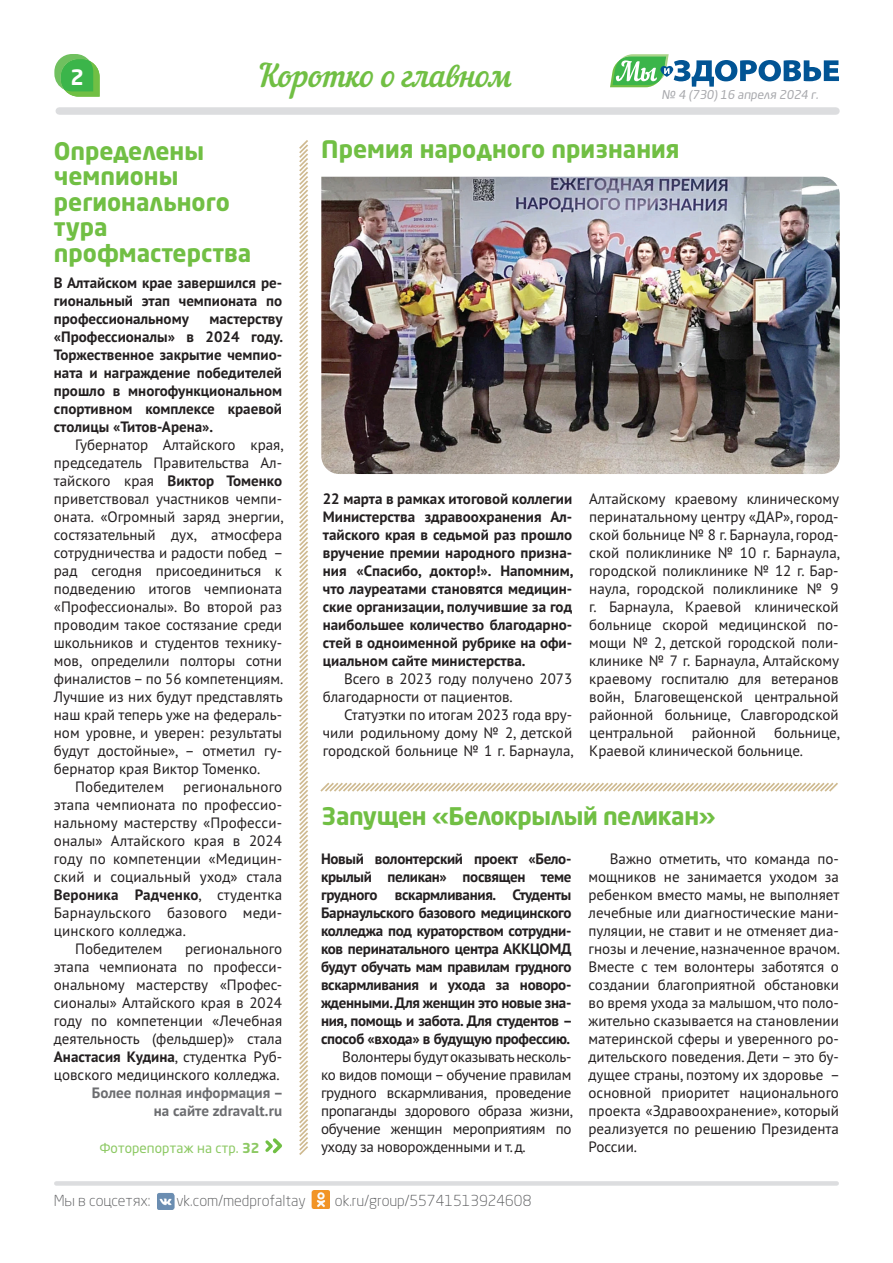
<style>
.page{position:relative;width:893px;height:1263px;background:#fff}
.page>*{position:absolute;margin:0;border:0;box-sizing:border-box;transform-origin:0 0}
.t1{font:31.5px "Nautilus Pompilius";color:#71bf44}
.t2{font:700 24px/25.5px "Neo Sans Pro";color:#71bf44}
.t3{font:700 24px "Neo Sans Pro";letter-spacing:-.02em;color:#71bf44}
.t4{font:700 21px "Neo Sans Pro";color:#fff}
.t5{font:15px/18px "PT Sans";color:#231f20;text-align:justify}
.t6{font:700 15px/18px "PT Sans";color:#231f20;text-align:justify}
.t7{font:300 15px "Neo Sans Pro";color:#57585a}
.t8{font:700 15px/18px "PT Sans";color:#6c6d70;text-align:right}
.t9{font:13.5px "Neo Sans Pro";color:#8dc964}
.t10{font:12px "Neo Sans Pro";color:#a8a9ad}
.s1{font-weight:400}
.s2{font-weight:700}
</style>
<div class="page">
<div style="left:59px;top:107px;width:777px;height:8px;background:#dcdddf"></div>
<div style="left:56px;top:1181px;width:781px;height:5px;background:#dcdddf"></div>
<svg style="left:610px;top:54px;width:229px;height:33px"></svg>
<img style="left:157px;top:1193px;width:17px;height:17px">
<img style="left:157px;top:1195px;width:17px;height:14px">
<img style="left:312px;top:1191px;width:18px;height:18px">
<svg style="left:54px;top:54px;width:46px;height:43px"></svg>
<svg style="left:265px;top:1138px;width:17px;height:16px"></svg>
<svg style="left:299px;top:140px;width:9px;height:1015px"></svg>
<svg style="left:320px;top:782px;width:518px;height:10px"></svg>
<img style="left:321px;top:177px;width:519px;height:297px">
<h3 class="t4" style="left:70px;top:64px;width:15px">2</h3>
<h1 class="t1" style="left:257px;top:57px;width:256px">Коротко о главном</h1>
<p class="t10" style="left:662px;top:87px;width:160px">№ 4 (730) 16 апреля 2024 г.</p>
<h2 class="t2" style="left:54px;top:138px;width:199px">Определены чемпионы регионального тура профмастерства</h2>
<p class="t6" style="left:54px;top:273px;width:230px">В Алтайском крае завершился ре&shy;гиональный этап чемпионата по профессиональному</p>
<p class="t6" style="left:54px;top:309px;width:231px;text-indent:156px">мастерству «Профессионалы» в 2024 году.<br>Торжественное закрытие чемпио&shy;ната и награждение победителей прошло в многофункциональном спортивном комплексе краевой столицы «Титов-Арена».</p>
<p class="t5" style="left:75px;top:435px;width:210px">Губернатор Алтайского края,</p>
<p class="t5" style="left:54px;top:453px;width:230px">председатель Правительства Ал-</p>
<p class="t6" style="left:54px;top:471px;width:230px"><span class="s1">тайского края</span> Виктор Томенко</p>
<p class="t5" style="left:54px;top:489px;width:230px">приветствовал участников чемпи-</p>
<p class="t5" style="left:54px;top:507px;width:231px">оната. «Огромный заряд энергии,</p>
<p class="t5" style="left:54px;top:525px;width:230px">состязательный дух, атмосфера</p>
<p class="t5" style="left:54px;top:543px;width:231px">сотрудничества и радости побед –</p>
<p class="t5" style="left:54px;top:561px;width:230px">рад сегодня присоединиться к</p>
<p class="t5" style="left:54px;top:579px;width:230px">подведению итогов чемпионата</p>
<p class="t5" style="left:54px;top:597px;width:230px">«Профессионалы». Во второй раз</p>
<p class="t5" style="left:54px;top:615px;width:230px">проводим такое состязание среди</p>
<p class="t5" style="left:54px;top:633px;width:230px">школьников и студентов технику-</p>
<p class="t5" style="left:54px;top:651px;width:230px">мов, определили полторы сотни</p>
<p class="t5" style="left:54px;top:669px;width:231px">финалистов – по 56 компетенциям.</p>
<p class="t5" style="left:54px;top:687px;width:230px">Лучшие из них будут представлять</p>
<p class="t5" style="left:54px;top:705px;width:230px">наш край теперь уже на федераль-</p>
<p class="t5" style="left:54px;top:723px;width:230px">ном уровне, и уверен: результаты</p>
<p class="t5" style="left:54px;top:741px;width:230px">будут достойные», – отметил гу-</p>
<p class="t5" style="left:54px;top:759px;width:208px">бернатор края Виктор Томенко.</p>
<p class="t5" style="left:75px;top:777px;width:90px">Победителем</p>
<p class="t5" style="left:183px;top:777px;width:100px">регионального</p>
<p class="t5" style="left:54px;top:795px;width:230px">этапа чемпионата по профессио-</p>
<p class="t5" style="left:54px;top:813px;width:230px">нальному мастерству «Професси-</p>
<p class="t5" style="left:54px;top:831px;width:230px">оналы» Алтайского края в 2024</p>
<p class="t5" style="left:54px;top:849px;width:230px">году по компетенции «Медицин-</p>
<p class="t5" style="left:54px;top:867px;width:230px">ский и социальный уход» стала</p>
<p class="t6" style="left:54px;top:885px;width:230px">Вероника Радченко<span class="s1">, студентка</span></p>
<p class="t5" style="left:54px;top:903px;width:230px">Барнаульского базового меди-</p>
<p class="t5" style="left:54px;top:921px;width:134px">цинского колледжа.</p>
<p class="t5" style="left:75px;top:939px;width:89px">Победителем</p>
<p class="t5" style="left:54px;top:939px;width:230px;text-indent:131px">регионального этапа чемпионата по професси&shy;ональному мастерству «Профес&shy;сионалы» Алтайского края в 2024 году по компетенции «Лечебная деятельность (фельдшер)» стала <span class="s2">Анастасия Кудина</span>, студентка Руб&shy;цовского медицинского колледжа.</p>
<p class="t8" style="left:92px;top:1083px;width:193px">Более полная информация – на сайте zdravalt.ru</p>
<p class="t9" style="left:100px;top:1140px;width:161px">Фоторепортаж на стр. <span class="s2">32</span></p>
<h2 class="t2" style="left:321px;top:136px;width:360px">Премия народного признания</h2>
<p class="t6" style="left:323px;top:489px;width:252px">22 марта в рамках итоговой коллегии Министерства здравоохранения Ал&shy;тайского края в седьмой раз прошло вручение премии народного призна&shy;ния «Спасибо, доктор!». Напомним, что лауреатами становятся медицин&shy;ские организации, получившие за год наибольшее количество благодарно&shy;стей в одноименной рубрике на офи&shy;циальном сайте министерства.</p>
<p class="t5" style="left:323px;top:669px;width:251px;text-indent:21px">Всего в 2023 году получено 2073 благодарности от пациентов.</p>
<p class="t5" style="left:323px;top:705px;width:252px;text-indent:21px">Статуэтки по итогам 2023 года вру&shy;чили родильному дому № 2, детской городской больнице № 1 г. Барнаула,</p>
<p class="t5" style="left:589px;top:489px;width:252px">Алтайскому краевому клиническому перинатальному центру «ДАР», город&shy;ской больнице № 8 г. Барнаула, город&shy;ской поликлинике № 10 г. Барнаула, городской поликлинике № 12 г. Бар&shy;наула, городской поликлинике № 9 г. Барнаула, Краевой клинической больнице скорой медицинской по&shy;мощи № 2, детской городской поли&shy;клинике № 7 г. Барнаула, Алтайскому краевому госпиталю для ветеранов войн, Благовещенской центральной районной больнице, Славгородской центральной районной больнице, Краевой клинической больнице.</p>
<h2 class="t3" style="left:321px;top:801px;width:396px">Запущен «Белокрылый пеликан»</h2>
<p class="t6" style="left:321px;top:849px;width:253px">Новый волонтерский проект «Бело&shy;крылый пеликан» посвящен теме грудного вскармливания. Студенты Барнаульского базового медицинского колледжа под кураторством сотрудни&shy;ков перинатального центра АККЦОМД будут обучать мам правилам грудного вскармливания и ухода за новоро&shy;жденными. Для женщин это новые зна&shy;ния, помощь и забота. Для студентов – способ «входа» в будущую профессию.</p>
<p class="t5" style="left:321px;top:1047px;width:253px;text-indent:21px">Волонтеры будут оказывать несколь&shy;ко видов помощи – обучение правилам грудного вскармливания, проведение пропаганды здорового образа жизни, обучение женщин мероприятиям по уходу за новорожденными и т. д.</p>
<p class="t5" style="left:588px;top:849px;width:253px;text-indent:21px">Важно отметить, что команда по&shy;мощников не занимается уходом за ребенком вместо мамы, не выполняет лечебные или диагностические мани&shy;пуляции, не ставит и не отменяет диа&shy;гнозы и лечение, назначенное врачом.<br>Вместе с тем волонтеры заботятся о создании благоприятной обстановки во время ухода за малышом, что поло&shy;жительно сказывается на становлении материнской сферы и уверенного ро&shy;дительского поведения. Дети – это бу&shy;дущее страны, поэтому их здоровье – основной приоритет национального проекта «Здравоохранение», который реализуется по решению Президента России.</p>
<p class="t7" style="left:54px;top:1192px;width:98px">Мы в соцсетях:</p>
<p class="t7" style="left:176px;top:1192px;width:131px">vk.com/medprofaltay</p>
<p class="t7" style="left:335px;top:1192px;width:198px">ok.ru/group/55741513924608</p>
</div>
